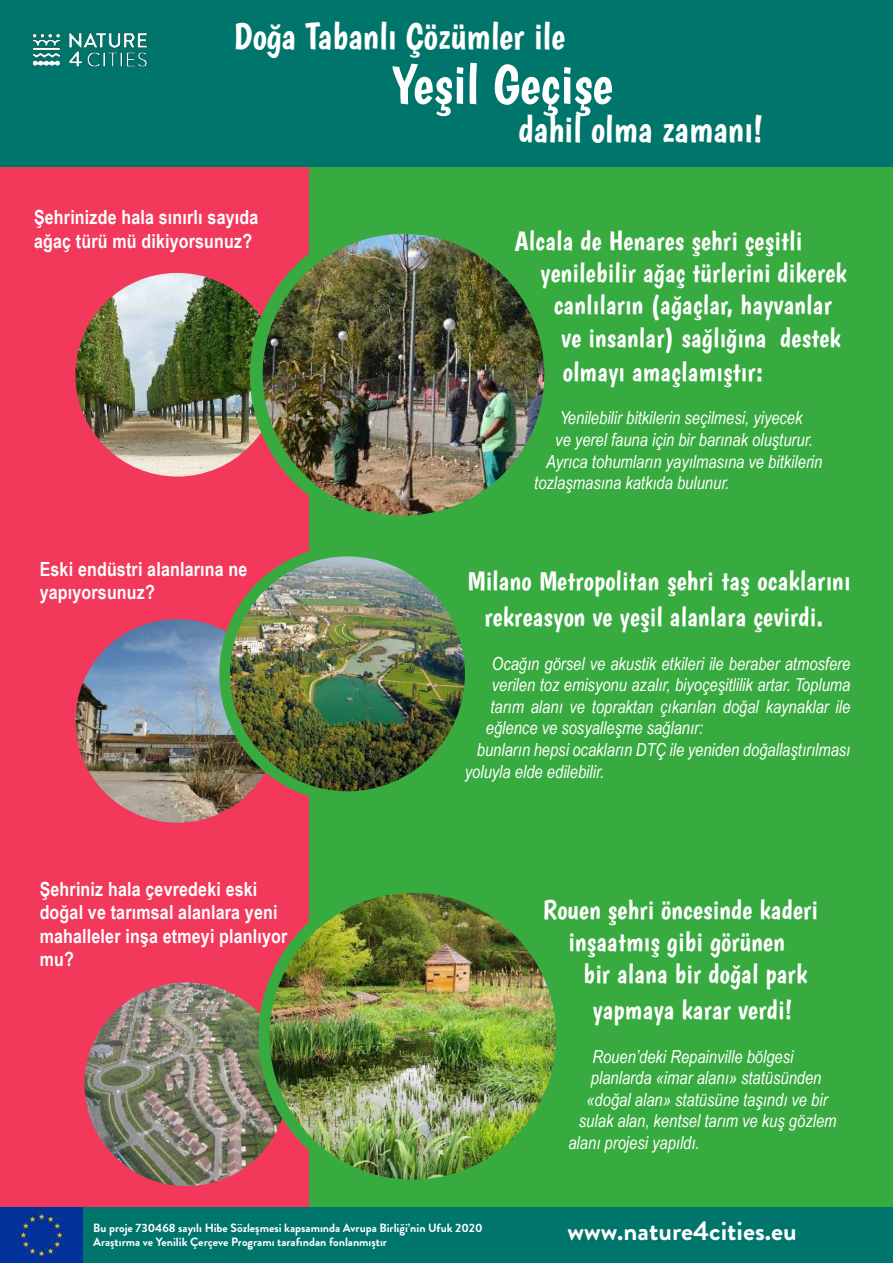
<style>
.page{position:relative;width:893px;height:1263px;background:#fff}
.page>*{position:absolute;margin:0;border:0;box-sizing:border-box;transform-origin:0 0}
.t1{font:55.5px "Boogaloo";color:#fff}
.t2{font:37.5px "Boogaloo";color:#fff}
.t3{font:27px/36px "Boogaloo";letter-spacing:.01em;color:#fff;text-align:center}
.t4{font:700 27px "Brandon Grotesque";color:#fff}
.t5{font:700 19.5px/23.4px "Arial Narrow";letter-spacing:.01em;color:#fff}
.t6{font:italic 18px "Arial Narrow";color:#fff}
.t7{font:700 12px/14.4px "Brandon Grotesque";color:#fff}
</style>
<div class="page">
<div style="left:309px;top:166px;width:584px;height:1042px;background:#38ab40"></div>
<div style="left:0;top:167px;width:309px;height:1048px;background:#f2395b"></div>
<img style="left:85px;top:982px;width:203px;height:204px;border-radius:102px">
<img style="left:264px;top:887px;width:298px;height:298px;border-radius:149px">
<div style="left:258px;top:882px;width:309px;height:308px;border:11px solid #38ab40;border-radius:50%"></div>
<img style="left:75px;top:619px;width:204px;height:204px;border-radius:102px">
<img style="left:225px;top:551px;width:245px;height:246px;border-radius:123px">
<div style="left:219px;top:546px;width:257px;height:256px;border:11px solid #38ab40;border-radius:50%"></div>
<div style="left:0;top:0;width:893px;height:167px;background:#00756b"></div>
<img style="left:32px;top:32px;width:116px;height:35px">
<div style="left:0;top:1208px;width:893px;height:55px;background:#00756b"></div>
<img style="left:0;top:1208px;width:83px;height:55px">
<img style="left:75px;top:273px;width:204px;height:203px;border-radius:102px">
<img style="left:256px;top:227px;width:295px;height:295px;border-radius:147px">
<div style="left:250px;top:221px;width:307px;height:307px;border:13px solid #38ab40;border-radius:50%"></div>
<h2 class="t2" style="left:234px;top:14px;width:333px">Doğa Tabanlı Çözümler ile</h2>
<h1 class="t1" style="left:391px;top:51px;width:223px">Yeşil Geçişe</h1>
<h2 class="t2" style="left:518px;top:107px;width:246px">dahil olma zamanı!</h2>
<p class="t5" style="left:34px;top:205px;width:226px">Şehrinizde hala sınırlı sayıda ağaç türü mü dikiyorsunuz?</p>
<p class="t5" style="left:40px;top:556px;width:209px">Eski endüstri alanlarına ne yapıyorsunuz?</p>
<p class="t5" style="left:40px;top:876px;width:249px">Şehriniz hala çevredeki eski doğal ve tarımsal alanlara yeni mahalleler inşa etmeyi planlıyor mu?</p>
<h3 class="t3" style="left:515px;top:222px;width:289px">Alcala de Henares şehri çeşitli</h3>
<h3 class="t3" style="left:540px;top:255px;width:308px">yenilebilir ağaç türlerini dikerek</h3>
<h3 class="t3" style="left:554px;top:287px;width:280px">canlıların (ağaçlar, hayvanlar</h3>
<h3 class="t3" style="left:561px;top:319px;width:281px">ve insanlar) sağlığına destek</h3>
<h3 class="t3" style="left:563px;top:354px;width:202px">olmayı amaçlamıştır:</h3>
<p class="t6" style="left:560px;top:405px;width:244px">Yenilebilir bitkilerin seçilmesi, yiyecek</p>
<p class="t6" style="left:555px;top:427px;width:259px">ve yerel fauna için bir barınak oluşturur.</p>
<p class="t6" style="left:546px;top:449px;width:278px">Ayrıca tohumların yayılmasına ve bitkilerin</p>
<p class="t6" style="left:534px;top:470px;width:197px">tozlaşmasına katkıda bulunur.</p>
<h3 class="t3" style="left:468px;top:563px;width:384px">Milano Metropolitan şehri taş ocaklarını rekreasyon ve yeşil alanlara çevirdi.</h3>
<p class="t6" style="left:492px;top:651px;width:360px">Ocağın görsel ve akustik etkileri ile beraber atmosfere</p>
<p class="t6" style="left:492px;top:672px;width:360px">verilen toz emisyonu azalır, biyoçeşitlilik artar. Topluma</p>
<p class="t6" style="left:490px;top:694px;width:361px">tarım alanı ve topraktan çıkarılan doğal kaynaklar ile</p>
<p class="t6" style="left:486px;top:715px;width:219px">eğlence ve sosyalleşme sağlanır:</p>
<p class="t6" style="left:477px;top:737px;width:375px">bunların hepsi ocakların DTÇ ile yeniden doğallaştırılması</p>
<p class="t6" style="left:465px;top:759px;width:141px">yoluyla elde edilebilir.</p>
<h3 class="t3" style="left:543px;top:891px;width:277px">Rouen şehri öncesinde kaderi</h3>
<h3 class="t3" style="left:568px;top:923px;width:218px">inşaatmış gibi görünen</h3>
<h3 class="t3" style="left:583px;top:956px;width:225px">bir alana bir doğal park</h3>
<h3 class="t3" style="left:592px;top:992px;width:201px">yapmaya karar verdi!</h3>
<p class="t6" style="left:592px;top:1044px;width:202px">Rouen’deki Repainville bölgesi</p>
<p class="t6" style="left:591px;top:1065px;width:232px">planlarda «imar alanı» statüsünden</p>
<p class="t6" style="left:586px;top:1087px;width:243px">«doğal alan» statüsüne taşındı ve bir</p>
<p class="t6" style="left:579px;top:1108px;width:259px">sulak alan, kentsel tarım ve kuş gözlem</p>
<p class="t6" style="left:568px;top:1130px;width:133px">alanı projesi yapıldı.</p>
<p class="t7" style="left:93px;top:1220px;width:391px">Bu proje 730468 sayılı Hibe Sözleşmesi kapsamında Avrupa Birliği’nin Ufuk 2020<br>Araştırma ve Yenilik Çerçeve Programı tarafından fonlanmıştır</p>
<h3 class="t4" style="left:568px;top:1212px;width:231px">www.nature4cities.eu</h3>
</div>
